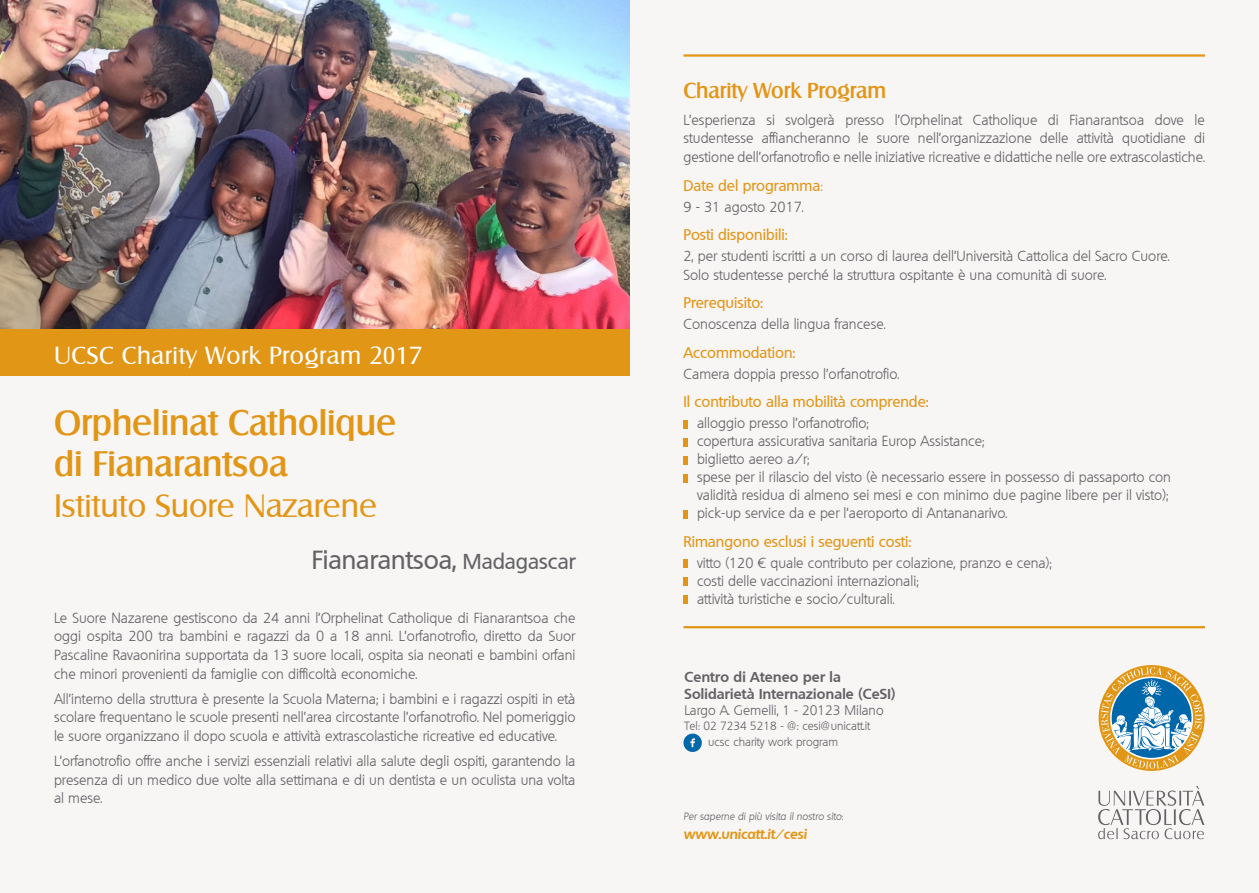
<style>
.page{position:relative;width:1259px;height:893px;background:#f8f5f5}
.page>*{position:absolute;margin:0;border:0;box-sizing:border-box;transform-origin:0 0}
.t1{font:500 34.5px "Salzburg";color:#e29616}
.t2{font:31.5px "Salzburg";color:#e29616}
.t3{font:500 25.5px "Quebec";color:#636366}
.t4{font:24px "Salzburg";letter-spacing:.03em;color:#fff}
.t5{font:500 21px "Salzburg";color:#e29616}
.t6{font:500 15px "Quebec";color:#e29616}
.t7{font:300 14.25px/18.8px "Quebec";color:#636366;text-align:justify}
.t8{font:700 13.95px/17.1px "Quebec";letter-spacing:.015em;color:#636366}
.t9{font:300 13.5px "Quebec";color:#636366}
.t10{font:italic 700 13.5px "Quebec";color:#e29616}
.t11{font:300 11.7px "Quebec";color:#636366}
.t12{font:italic 300 10.35px "Quebec";color:#636366}
.s1{font-size:21px}
.s2{font-weight:300}
.s3{font-style:normal}
</style>
<div class="page">
<img style="left:0;top:0;width:629px;height:329px">
<div style="left:683px;top:420px;width:5px;height:8px;background:#e29616"></div>
<div style="left:683px;top:438px;width:5px;height:8px;background:#e29616"></div>
<div style="left:683px;top:456px;width:5px;height:8px;background:#e29616"></div>
<div style="left:683px;top:474px;width:5px;height:8px;background:#e29616"></div>
<div style="left:683px;top:510px;width:5px;height:8px;background:#e29616"></div>
<div style="left:683px;top:559px;width:5px;height:9px;background:#e29616"></div>
<div style="left:683px;top:577px;width:5px;height:9px;background:#e29616"></div>
<div style="left:683px;top:595px;width:5px;height:9px;background:#e29616"></div>
<div style="left:0;top:329px;width:629px;height:47px;background:#e29616"></div>
<svg style="left:683px;top:734px;width:19px;height:18px"></svg>
<svg style="left:1098px;top:665px;width:106px;height:106px"></svg>
<svg style="left:1098px;top:786px;width:106px;height:53px"></svg>
<hr style="left:683px;top:626px;width:522px;height:2px;background:#e29616">
<hr style="left:683px;top:54px;width:522px;height:3px;background:#e29616">
<p class="t4" style="left:54px;top:341px;width:370px">UCSC Charity Work Program 2017</p>
<p class="t1" style="left:54px;top:402px;width:343px">Orphelinat Catholique</p>
<p class="t1" style="left:54px;top:443px;width:235px">di Fianarantsoa</p>
<p class="t2" style="left:54px;top:487px;width:324px">Istituto Suore Nazarene</p>
<p class="t3" style="left:312px;top:544px;width:265px">Fianarantsoa, <span class="s1">Madagascar</span></p>
<p class="t7" style="left:54px;top:608px;width:523px">Le Suore Nazarene gestiscono da 24 anni l’Orphelinat Catholique di Fianarantsoa che oggi ospita 200 tra bambini e ragazzi da 0 a 18 anni. L’orfanotrofio, diretto da Suor Pascaline Ravaonirina supportata da 13 suore locali, ospita sia neonati e bambini orfani che minori provenienti da famiglie con difficoltà economiche.</p>
<p class="t7" style="left:54px;top:689px;width:523px">All’interno della struttura è presente la Scuola Materna; i bambini e i ragazzi ospiti in età scolare frequentano le scuole presenti nell’area circostante l’orfanotrofio. Nel pomeriggio le suore organizzano il dopo scuola e attività extrascolastiche ricreative ed educative.</p>
<p class="t7" style="left:54px;top:751px;width:523px">L’orfanotrofio offre anche i servizi essenziali relativi alla salute degli ospiti, garantendo la presenza di un medico due volte alla settimana e di un dentista e un oculista una volta al mese.</p>
<p class="t5" style="left:683px;top:78px;width:204px">Charity Work Program</p>
<p class="t7" style="left:683px;top:110px;width:523px">L’esperienza si svolgerà presso l’Orphelinat Catholique di Fianarantsoa dove le studentesse affiancheranno le suore nell’organizzazione delle attività quotidiane di gestione dell’orfanotrofio e nelle iniziative ricreative e didattiche nelle ore extrascolastiche.</p>
<p class="t6" style="left:683px;top:175px;width:141px">Date del programma<span class="s2">:</span></p>
<p class="t7" style="left:683px;top:197px;width:122px">9 - 31 agosto 2017.</p>
<p class="t6" style="left:683px;top:225px;width:106px">Posti disponibili:</p>
<p class="t7" style="left:683px;top:247px;width:488px">2, per studenti iscritti a un corso di laurea dell’Università Cattolica del Sacro Cuore.</p>
<p class="t7" style="left:683px;top:265px;width:424px">Solo studentesse perché la struttura ospitante è una comunità di suore.</p>
<p class="t6" style="left:683px;top:293px;width:81px">Prerequisito:</p>
<p class="t7" style="left:683px;top:315px;width:203px">Conoscenza della lingua francese.</p>
<p class="t6" style="left:683px;top:343px;width:114px">Accommodation:</p>
<p class="t7" style="left:683px;top:364px;width:217px">Camera doppia presso l’orfanotrofio.</p>
<p class="t6" style="left:683px;top:392px;width:247px">Il contributo alla mobilità comprende:</p>
<p class="t7" style="left:697px;top:414px;width:173px">alloggio presso l’orfanotrofio;</p>
<p class="t7" style="left:697px;top:432px;width:289px">copertura assicurativa sanitaria Europ Assistance;</p>
<p class="t7" style="left:697px;top:450px;width:114px">biglietto aereo a/r;</p>
<p class="t7" style="left:697px;top:468px;width:475px">spese per il rilascio del visto (è necessario essere in possesso di passaporto con</p>
<p class="t7" style="left:697px;top:486px;width:473px">validità residua di almeno sei mesi e con minimo due pagine libere per il visto);</p>
<p class="t7" style="left:697px;top:504px;width:312px">pick-up service da e per l’aeroporto di Antananarivo.</p>
<p class="t6" style="left:683px;top:532px;width:230px">Rimangono esclusi i seguenti costi:</p>
<p class="t7" style="left:697px;top:553px;width:356px">vitto (120 € quale contributo per colazione, pranzo e cena);</p>
<p class="t7" style="left:697px;top:571px;width:223px">costi delle vaccinazioni internazionali;</p>
<p class="t7" style="left:697px;top:589px;width:199px">attività turistiche e socio/culturali.</p>
<p class="t8" style="left:684px;top:668px;width:212px">Centro di Ateneo per la<br>Solidarietà Internazionale (CeSI)</p>
<p class="t9" style="left:684px;top:702px;width:201px">Largo A. Gemelli, 1 - 20123 Milano</p>
<p class="t11" style="left:684px;top:719px;width:187px">Tel: 02 7234 5218 - @: cesi@unicatt.it</p>
<p class="t11" style="left:708px;top:734px;width:131px">ucsc charity work program</p>
<p class="t12" style="left:683px;top:810px;width:161px">Per saperne di più visita il nostro sito<span class="s3">:</span></p>
<p class="t10" style="left:683px;top:825px;width:125px">www.unicatt.it/cesi</p>
</div>
